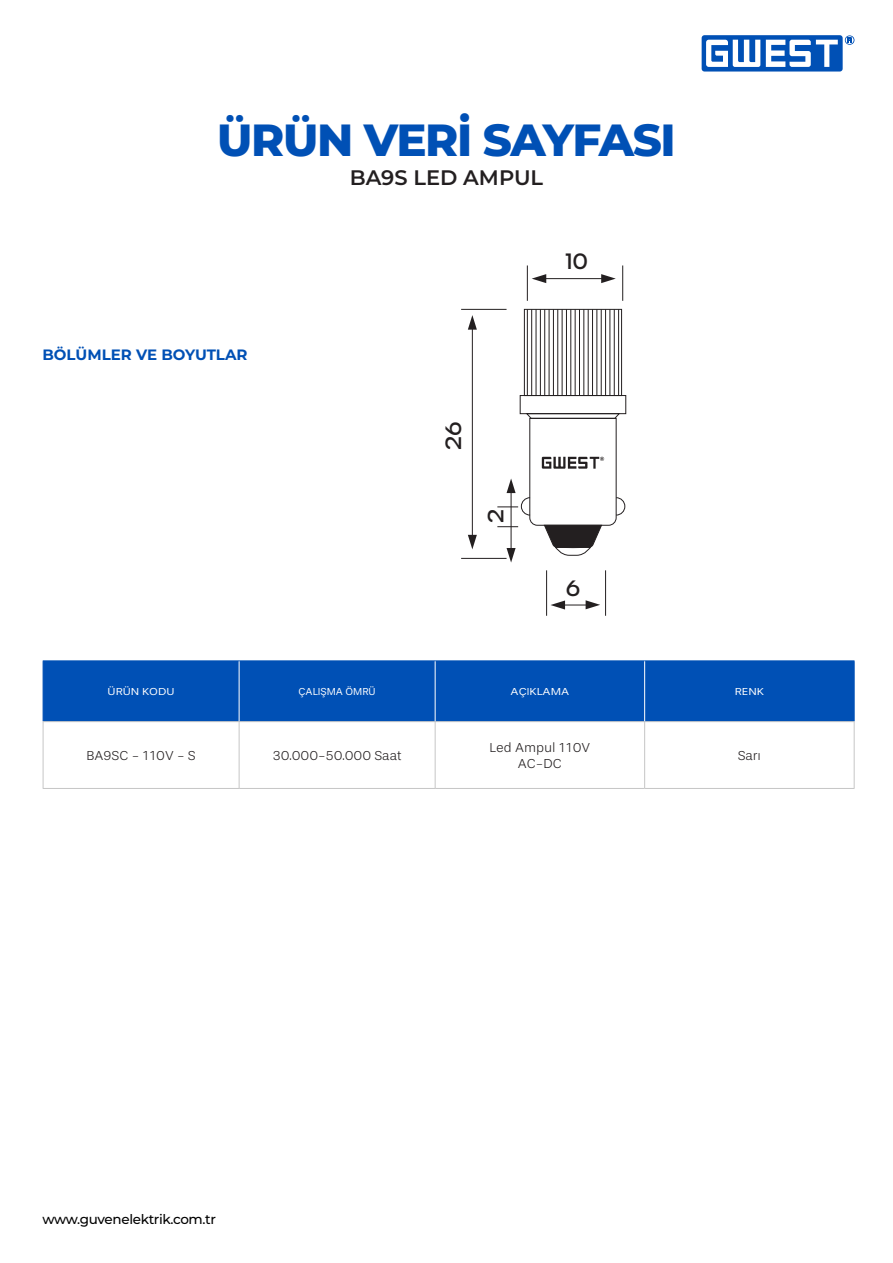
<style>
.page{position:relative;width:893px;height:1263px;background:#fff}
.page>*{position:absolute;margin:0;border:0;box-sizing:border-box;transform-origin:0 0}
.Category_3_Description{font:800 45px "Montserrat";letter-spacing:-.03em;color:#0050b5}
.t1{font:500 21.45px "Urbane";color:#231f20}
.Category_3_Description-2{font:600 21px "Montserrat";color:#231f20}
.t2{font:700 15px "Montserrat";color:#0050b5}
.TABLO_İÇERİK{font:300 13.5px "Stevie Sans";color:#231f20}
.t3{font:500 13.5px "Montserrat";letter-spacing:-.025em;color:#000}
.TABLO_BAŞLIK{font:10.5px "Stevie Sans";color:#fff;scale:1.14 1}
.TABLO_BAŞLIK-2{font:10.5px "Stevie Sans";color:#fff}
</style>
<div class="page">
<div style="left:702px;top:35px;width:141px;height:36px;background:#0050b5;border-radius:3px"></div>
<svg style="left:706px;top:40px;width:54px;height:27px"></svg>
<svg style="left:766px;top:40px;width:72px;height:27px"></svg>
<svg style="left:845px;top:35px;width:9px;height:10px"></svg>
<div style="left:44px;top:661px;width:810px;height:60px;background:#0050b5"></div>
<hr style="left:644px;top:722px;width:1px;height:66px;background:#c6c6c6">
<hr style="left:854px;top:722px;width:1px;height:66px;background:#c6c6c6">
<hr style="left:435px;top:788px;width:210px;height:1px;background:#c6c6c6">
<hr style="left:645px;top:788px;width:209px;height:1px;background:#c6c6c6">
<hr style="left:43px;top:660px;width:196px;height:1px;background:#0050b5">
<hr style="left:43px;top:661px;width:1px;height:60px;background:#0050b5">
<hr style="left:43px;top:721px;width:196px;height:1px;background:#c6c6c6">
<hr style="left:43px;top:722px;width:1px;height:66px;background:#c6c6c6">
<hr style="left:239px;top:722px;width:1px;height:66px;background:#c6c6c6">
<hr style="left:435px;top:722px;width:1px;height:66px;background:#c6c6c6">
<hr style="left:43px;top:788px;width:196px;height:1px;background:#c6c6c6">
<hr style="left:239px;top:788px;width:196px;height:1px;background:#c6c6c6">
<hr style="left:435px;top:660px;width:210px;height:1px;background:#0050b5">
<hr style="left:435px;top:721px;width:210px;height:1px;background:#c6c6c6">
<hr style="left:239px;top:660px;width:196px;height:1px;background:#0050b5">
<hr style="left:239px;top:661px;width:1px;height:60px;background:#fff">
<hr style="left:435px;top:661px;width:1px;height:60px;background:#fff">
<hr style="left:239px;top:721px;width:196px;height:1px;background:#c6c6c6">
<hr style="left:645px;top:660px;width:209px;height:1px;background:#0050b5">
<hr style="left:644px;top:661px;width:1px;height:60px;background:#fff">
<hr style="left:854px;top:661px;width:1px;height:60px;background:#0050b5">
<hr style="left:645px;top:721px;width:209px;height:1px;background:#c6c6c6">
<div style="left:524px;top:309px;width:98px;height:87px;border:1px solid #231f20"></div>
<hr style="left:527px;top:309px;width:1px;height:86px;background:#231f20">
<hr style="left:531px;top:309px;width:1px;height:86px;background:#231f20">
<hr style="left:536px;top:309px;width:1px;height:86px;background:#231f20">
<hr style="left:540px;top:309px;width:1px;height:86px;background:#231f20">
<hr style="left:544px;top:309px;width:1px;height:86px;background:#231f20">
<hr style="left:549px;top:309px;width:1px;height:86px;background:#231f20">
<hr style="left:553px;top:309px;width:1px;height:86px;background:#231f20">
<hr style="left:557px;top:309px;width:1px;height:86px;background:#231f20">
<hr style="left:562px;top:309px;width:1px;height:86px;background:#231f20">
<hr style="left:566px;top:309px;width:1px;height:86px;background:#231f20">
<hr style="left:570px;top:309px;width:1px;height:86px;background:#231f20">
<hr style="left:575px;top:309px;width:1px;height:86px;background:#231f20">
<hr style="left:579px;top:309px;width:1px;height:86px;background:#231f20">
<hr style="left:583px;top:309px;width:1px;height:86px;background:#231f20">
<hr style="left:588px;top:309px;width:1px;height:86px;background:#231f20">
<hr style="left:592px;top:309px;width:1px;height:86px;background:#231f20">
<hr style="left:596px;top:309px;width:1px;height:86px;background:#231f20">
<hr style="left:601px;top:309px;width:1px;height:86px;background:#231f20">
<hr style="left:605px;top:309px;width:1px;height:86px;background:#231f20">
<hr style="left:609px;top:309px;width:1px;height:86px;background:#231f20">
<hr style="left:614px;top:309px;width:1px;height:86px;background:#231f20">
<hr style="left:618px;top:309px;width:1px;height:86px;background:#231f20">
<hr style="left:527px;top:265px;width:1px;height:36px;background:#231f20">
<hr style="left:622px;top:265px;width:1px;height:36px;background:#231f20">
<hr style="left:461px;top:309px;width:46px;height:1px;background:#231f20">
<hr style="left:461px;top:558px;width:46px;height:1px;background:#231f20">
<hr style="left:546px;top:570px;width:1px;height:46px;background:#231f20">
<hr style="left:605px;top:570px;width:1px;height:46px;background:#231f20">
<hr style="left:472px;top:326px;width:1px;height:210px;background:#231f20">
<svg style="left:468px;top:315px;width:9px;height:15px"></svg>
<svg style="left:468px;top:535px;width:9px;height:14px"></svg>
<hr style="left:545px;top:278px;width:58px;height:1px;background:#231f20">
<svg style="left:601px;top:274px;width:15px;height:9px"></svg>
<svg style="left:532px;top:274px;width:14px;height:9px"></svg>
<svg style="left:497px;top:395px;width:130px;height:167px"></svg>
<svg style="left:550px;top:600px;width:50px;height:9px"></svg>
<p class="Category_3_Description" style="left:217px;top:107px;width:460px">ÜRÜN VERİ SAYFASI</p>
<p class="Category_3_Description-2" style="left:350px;top:162px;width:195px">BA9S LED AMPUL</p>
<p class="t2" style="left:43px;top:344px;width:207px">BÖLÜMLER VE BOYUTLAR</p>
<p class="t1" style="left:439px;top:449px;width:30px;rotate:-90deg">26</p>
<p class="t1" style="left:482px;top:523px;width:15px;rotate:-90deg">2</p>
<p class="t1" style="left:565px;top:247px;width:24px">10</p>
<p class="t1" style="left:566px;top:574px;width:16px">6</p>
<p class="TABLO_BAŞLIK" style="left:108px;top:686px;width:60px">ÜRÜN KODU</p>
<p class="TABLO_BAŞLIK-2" style="left:299px;top:686px;width:79px">ÇALIŞMA ÖMRÜ</p>
<p class="TABLO_BAŞLIK" style="left:511px;top:686px;width:53px">AÇIKLAMA</p>
<p class="TABLO_BAŞLIK" style="left:735px;top:686px;width:27px">RENK</p>
<p class="TABLO_İÇERİK" style="left:87px;top:748px;width:111px">BA9SC - 110V - S</p>
<p class="TABLO_İÇERİK" style="left:273px;top:748px;width:130px">30.000-50.000 Saat</p>
<p class="TABLO_İÇERİK" style="left:490px;top:740px;width:102px">Led Ampul 110V</p>
<p class="TABLO_İÇERİK" style="left:518px;top:756px;width:46px">AC-DC</p>
<p class="TABLO_İÇERİK" style="left:738px;top:748px;width:25px">Sarı</p>
<p class="t3" style="left:43px;top:1209px;width:175px">www.guvenelektrik.com.tr</p>
</div>
